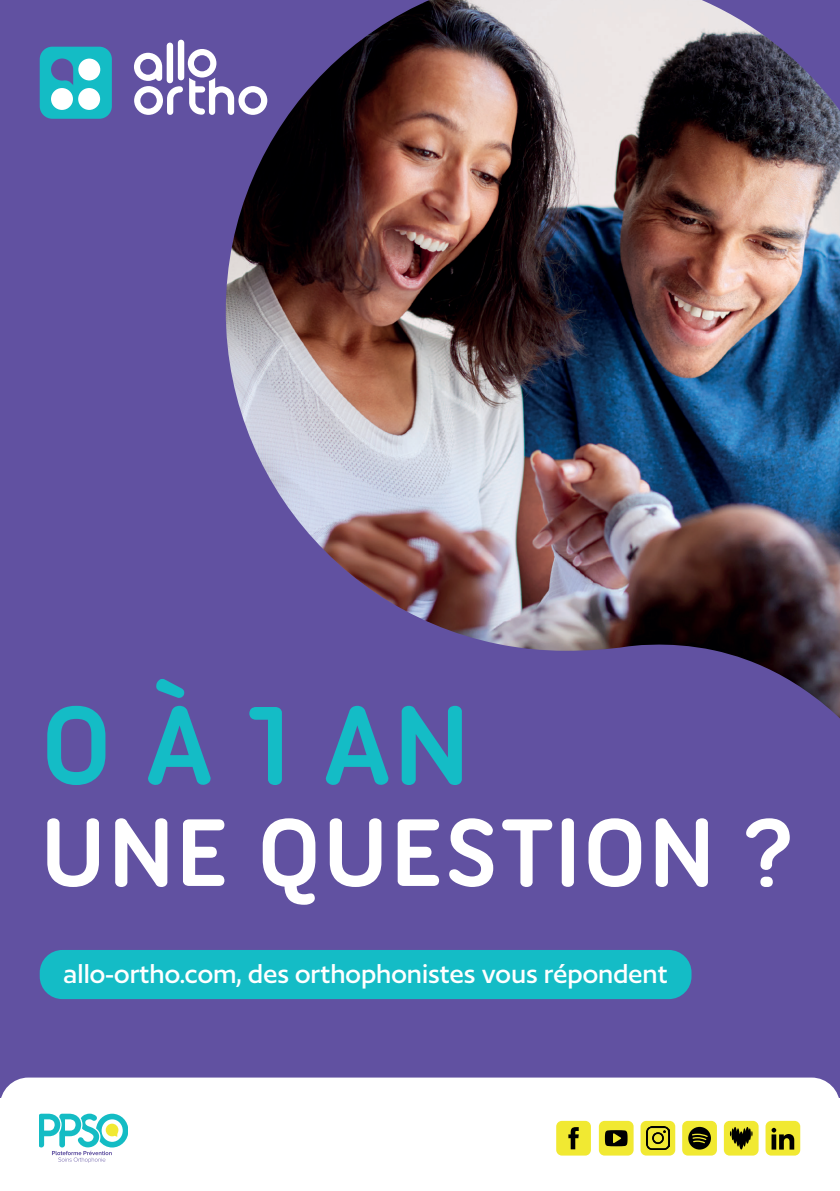
<style>
.page{position:relative;width:840px;height:1191px;background:#fff}
.page>*{position:absolute;margin:0;border:0;box-sizing:border-box;transform-origin:0 0}
.t1{font:700 120px "Ubuntu Titling";color:#14bcc6}
.t2{font:700 104px "Ubuntu Titling";color:#fff}
.t3{font:500 30px "Author";color:#fff}
</style>
<div class="page">
<img style="left:0;top:0;width:839px;height:1077px">
<div style="left:40px;top:950px;width:651px;height:49px;background:#14bcc6;border-radius:23px"></div>
<svg style="left:0;top:1077px;width:839px;height:21px"></svg>
<div style="left:40px;top:47px;width:72px;height:72px;background:#14bcc5;border-radius:13px"></div>
<div style="left:51px;top:88px;width:22px;height:22px;background:#fff;border-radius:50%"></div>
<div style="left:78px;top:88px;width:22px;height:22px;background:#fff;border-radius:50%"></div>
<div style="left:78px;top:59px;width:22px;height:21px;background:#fff;border-radius:50%"></div>
<svg style="left:51px;top:58px;width:22px;height:27px"></svg>
<div style="left:167px;top:43px;width:6px;height:40px;background:#fff;border-radius:3px"></div>
<div style="left:178px;top:40px;width:6px;height:40px;background:#fff;border-radius:3px"></div>
<svg style="left:134px;top:49px;width:133px;height:66px"></svg>
<svg style="left:40px;top:1113px;width:87px;height:49px"></svg>
<div style="left:765px;top:1120px;width:34px;height:35px;background:#f1e932;border-radius:6px"></div>
<div style="left:723px;top:1120px;width:35px;height:35px;background:#f1e932;border-radius:6px"></div>
<div style="left:681px;top:1120px;width:35px;height:35px;background:#f1e932;border-radius:6px"></div>
<div style="left:640px;top:1120px;width:35px;height:35px;background:#f1e932;border-radius:6px"></div>
<div style="left:598px;top:1120px;width:35px;height:35px;background:#f1e932;border-radius:6px"></div>
<div style="left:556px;top:1120px;width:34px;height:35px;background:#f1e932;border-radius:6px"></div>
<svg style="left:729px;top:1127px;width:23px;height:22px"></svg>
<svg style="left:568px;top:1127px;width:10px;height:22px"></svg>
<svg style="left:771px;top:1127px;width:22px;height:22px"></svg>
<svg style="left:688px;top:1126px;width:22px;height:23px"></svg>
<svg style="left:604px;top:1130px;width:23px;height:16px"></svg>
<img style="left:646px;top:1126px;width:23px;height:23px">
<h1 class="t1" style="left:40px;top:675px;width:432px">0 À 1 AN</h1>
<h2 class="t2" style="left:40px;top:791px;width:758px">UNE QUESTION ?</h2>
<p class="t3" style="left:64px;top:958px;width:605px">allo-ortho.com, des orthophonistes vous répondent</p>
</div>
